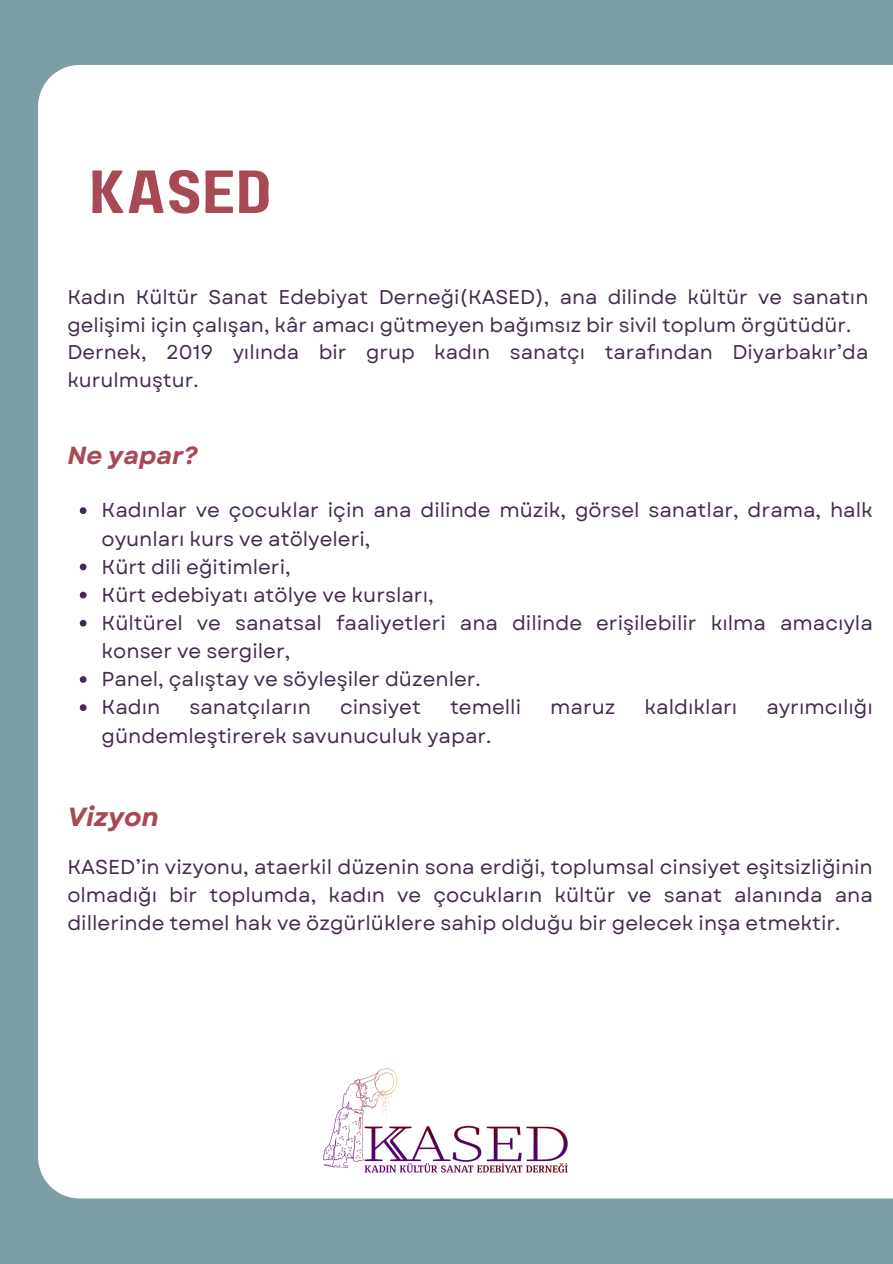
<style>
.page{position:relative;width:893px;height:1264px;background:#fff}
.page>*{position:absolute;margin:0;border:0;box-sizing:border-box;transform-origin:0 0}
.t1{font:60.75px "Paalalabas Display Wide BETA";color:#a74a56}
.t2{font:italic 700 26.25px "Garet";color:#a74a56}
.t3{font:italic 700 24.75px "Garet";color:#a74a56}
.t4{font:20.1px/28.2px "Garet";color:#452b4e}
.t5{font:19.95px/27.8px "Garet";color:#452b4e}
</style>
<div class="page">
<div style="left:0;top:0;width:892px;height:1263px;background:#7c9ea4"></div>
<div style="left:38px;top:65px;width:854px;height:1133px;background:#fff"></div>
<svg style="left:80px;top:507px;width:6px;height:7px"></svg>
<svg style="left:80px;top:563px;width:6px;height:7px"></svg>
<svg style="left:80px;top:591px;width:6px;height:7px"></svg>
<svg style="left:80px;top:620px;width:6px;height:6px"></svg>
<svg style="left:80px;top:676px;width:6px;height:7px"></svg>
<svg style="left:80px;top:704px;width:6px;height:7px"></svg>
<img style="left:324px;top:1068px;width:245px;height:106px">
<h1 class="t1" style="left:89px;top:167px;width:184px">KASED</h1>
<p class="t5" style="left:67px;top:283px;width:802px">Kadın Kültür Sanat Edebiyat Derneği(KASED), ana dilinde kültür ve sanatın gelişimi için çalışan, kâr amacı gütmeyen bağımsız bir sivil toplum örgütüdür.</p>
<p class="t5" style="left:67px;top:338px;width:802px">Dernek, 2019 yılında bir grup kadın sanatçı tarafından Diyarbakır’da kurulmuştur.</p>
<h2 class="t3" style="left:67px;top:438px;width:132px">Ne yapar?</h2>
<p class="t4" style="left:102px;top:496px;width:772px">Kadınlar ve çocuklar için ana dilinde müzik, görsel sanatlar, drama, halk oyunları kurs ve atölyeleri,</p>
<p class="t4" style="left:102px;top:552px;width:191px">Kürt dili eğitimleri,</p>
<p class="t4" style="left:102px;top:580px;width:333px">Kürt edebiyatı atölye ve kursları,</p>
<p class="t4" style="left:102px;top:609px;width:772px">Kültürel ve sanatsal faaliyetleri ana dilinde erişilebilir kılma amacıyla konser ve sergiler,</p>
<p class="t4" style="left:102px;top:665px;width:380px">Panel, çalıştay ve söyleşiler düzenler.</p>
<p class="t4" style="left:102px;top:693px;width:60px">Kadın</p>
<p class="t4" style="left:189px;top:693px;width:123px">sanatçıların</p>
<p class="t4" style="left:340px;top:693px;width:82px">cinsiyet</p>
<p class="t4" style="left:450px;top:693px;width:70px">temelli</p>
<p class="t4" style="left:550px;top:693px;width:67px">maruz</p>
<p class="t4" style="left:644px;top:693px;width:94px">kaldıkları</p>
<p class="t4" style="left:766px;top:693px;width:108px">ayrımcılığı</p>
<p class="t4" style="left:102px;top:721px;width:391px">gündemleştirerek savunuculuk yapar.</p>
<p class="t2" style="left:67px;top:798px;width:93px">Vizyon</p>
<p class="t4" style="left:67px;top:852px;width:806px;text-align:justify">KASED’in vizyonu, ataerkil düzenin sona erdiği, toplumsal cinsiyet eşitsizliğinin olmadığı bir toplumda, kadın ve çocukların kültür ve sanat alanında ana dillerinde temel hak ve özgürlüklere sahip olduğu bir gelecek inşa etmektir.</p>
</div>
